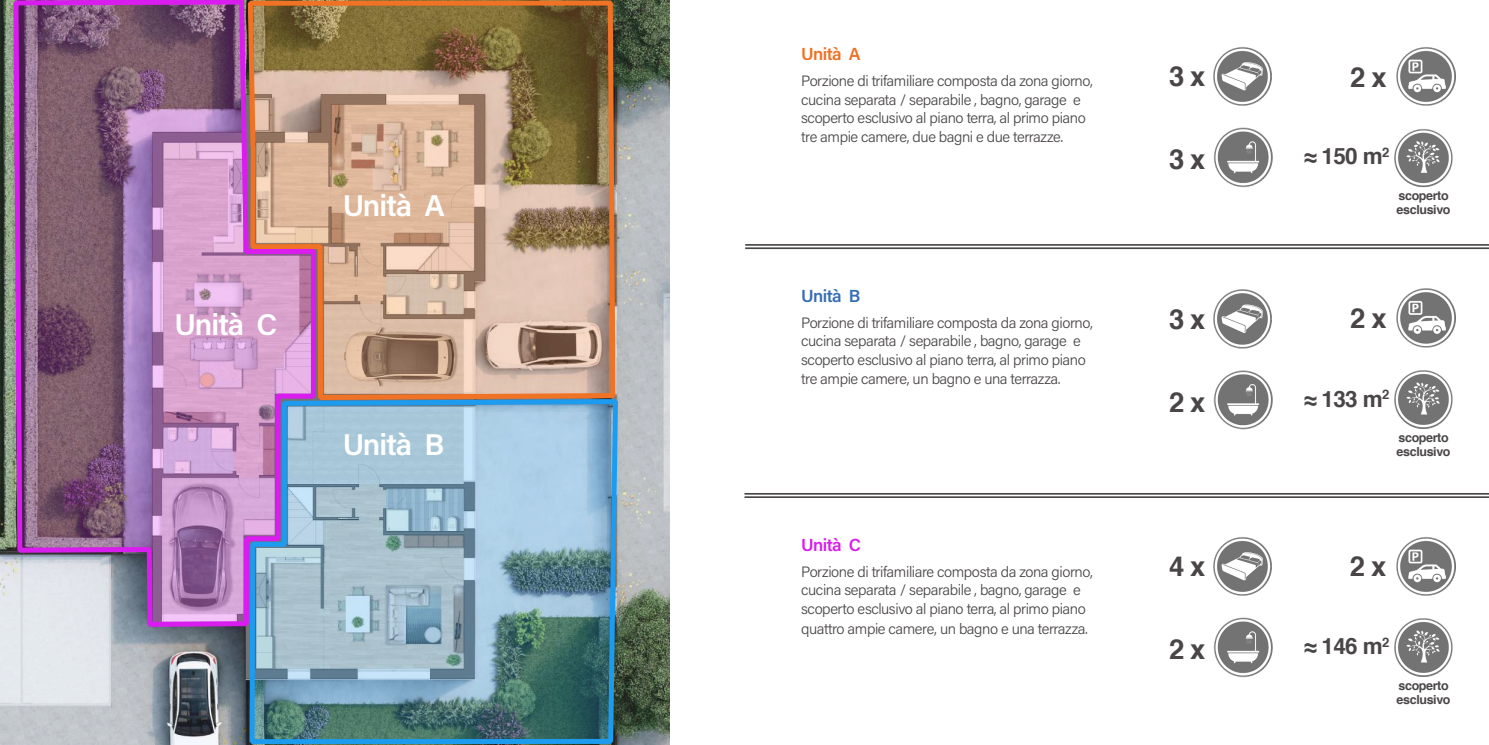
<style>
.page{position:relative;width:1489px;height:745px;background:#fff}
.page>*{position:absolute;margin:0;border:0;box-sizing:border-box;transform-origin:0 0}
.t1{font:30px "Acumin Variable Concept";letter-spacing:.01em;color:#fff}
.t2{font:700 27.5px "Helvetica";color:#4a4647}
.t3{font:700 22.5px "Helvetica";letter-spacing:-.03em;color:#4a4647}
.t4{font:17.5px "Acumin Variable Concept";letter-spacing:.01em;color:#f07122}
.t5{font:17.5px "Acumin Variable Concept";letter-spacing:.01em;color:#376eb6}
.t6{font:17.5px "Acumin Variable Concept";letter-spacing:.01em;color:#da1def}
.t7{font:15px/18.5px "Acumin Variable Concept";letter-spacing:-.02em;color:#4a4647}
.t8{font:700 12.5px/13.5px "Helvetica";letter-spacing:-.03em;color:#4a4647}
</style>
<div class="page">
<img style="left:1px;top:0;width:668px;height:744px">
<svg style="left:318px;top:0;width:300px;height:396px"></svg>
<img style="left:11px;top:0;width:307px;height:629px">
<img style="left:247px;top:396px;width:373px;height:348px">
<img style="left:1213px;top:47px;width:59px;height:59px">
<img style="left:1394px;top:129px;width:59px;height:59px">
<img style="left:1394px;top:370px;width:59px;height:59px">
<img style="left:1394px;top:618px;width:59px;height:59px">
<img style="left:1213px;top:127px;width:60px;height:61px">
<img style="left:1396px;top:47px;width:60px;height:59px">
<img style="left:1213px;top:289px;width:59px;height:60px">
<img style="left:1213px;top:370px;width:60px;height:60px">
<img style="left:1396px;top:288px;width:60px;height:60px">
<img style="left:1213px;top:537px;width:59px;height:59px">
<img style="left:1213px;top:617px;width:60px;height:61px">
<img style="left:1396px;top:537px;width:60px;height:59px">
<hr style="left:744px;top:492px;width:744px;height:2px;background:#4a4647">
<hr style="left:744px;top:496px;width:744px;height:1px;background:#4a4647">
<hr style="left:745px;top:244px;width:743px;height:1px;background:#4a4647">
<hr style="left:745px;top:247px;width:743px;height:2px;background:#4a4647">
<h1 class="t1" style="left:175px;top:304px;width:103px">Unità C</h1>
<h1 class="t1" style="left:343px;top:185px;width:102px">Unità A</h1>
<h1 class="t1" style="left:343px;top:423px;width:102px">Unità B</h1>
<p class="t4" style="left:801px;top:42px;width:60px">Unità A</p>
<p class="t7" style="left:801px;top:71px;width:293px">Porzione di trifamiliare composta da zona giorno, cucina separata / separabile , bagno, garage e scoperto esclusivo al piano terra, al primo piano tre ampie camere, due bagni e due terrazze.</p>
<p class="t5" style="left:801px;top:284px;width:60px">Unità B</p>
<p class="t7" style="left:801px;top:312px;width:293px">Porzione di trifamiliare composta da zona giorno, cucina separata / separabile , bagno, garage e scoperto esclusivo al piano terra, al primo piano tre ampie camere, un bagno e una terrazza.</p>
<p class="t6" style="left:801px;top:532px;width:61px">Unità C</p>
<p class="t7" style="left:801px;top:561px;width:293px">Porzione di trifamiliare composta da zona giorno, cucina separata / separabile , bagno, garage e scoperto esclusivo al piano terra, al primo piano</p>
<p class="t7" style="left:801px;top:618px;width:288px">quattro ampie camere, un bagno e una terrazza.</p>
<h2 class="t2" style="left:1168px;top:59px;width:38px">3 x</h2>
<h2 class="t2" style="left:1168px;top:142px;width:38px">3 x</h2>
<h2 class="t2" style="left:1168px;top:301px;width:38px">3 x</h2>
<h2 class="t2" style="left:1168px;top:384px;width:38px">2 x</h2>
<h2 class="t2" style="left:1168px;top:549px;width:38px">4 x</h2>
<h2 class="t2" style="left:1168px;top:631px;width:38px">2 x</h2>
<h2 class="t2" style="left:1349px;top:59px;width:38px">2 x</h2>
<h3 class="t3" style="left:1304px;top:142px;width:86px">≈ 150 m<sup>2</sup></h3>
<p class="t8" style="left:1396px;top:189px;width:55px">scoperto esclusivo</p>
<h2 class="t2" style="left:1349px;top:300px;width:38px">2 x</h2>
<h3 class="t3" style="left:1304px;top:384px;width:86px">≈ 133 m<sup>2</sup></h3>
<p class="t8" style="left:1396px;top:430px;width:55px">scoperto esclusivo</p>
<h2 class="t2" style="left:1349px;top:549px;width:38px">2 x</h2>
<h3 class="t3" style="left:1304px;top:631px;width:86px">≈ 146 m<sup>2</sup></h3>
<p class="t8" style="left:1396px;top:678px;width:55px">scoperto esclusivo</p>
</div>
